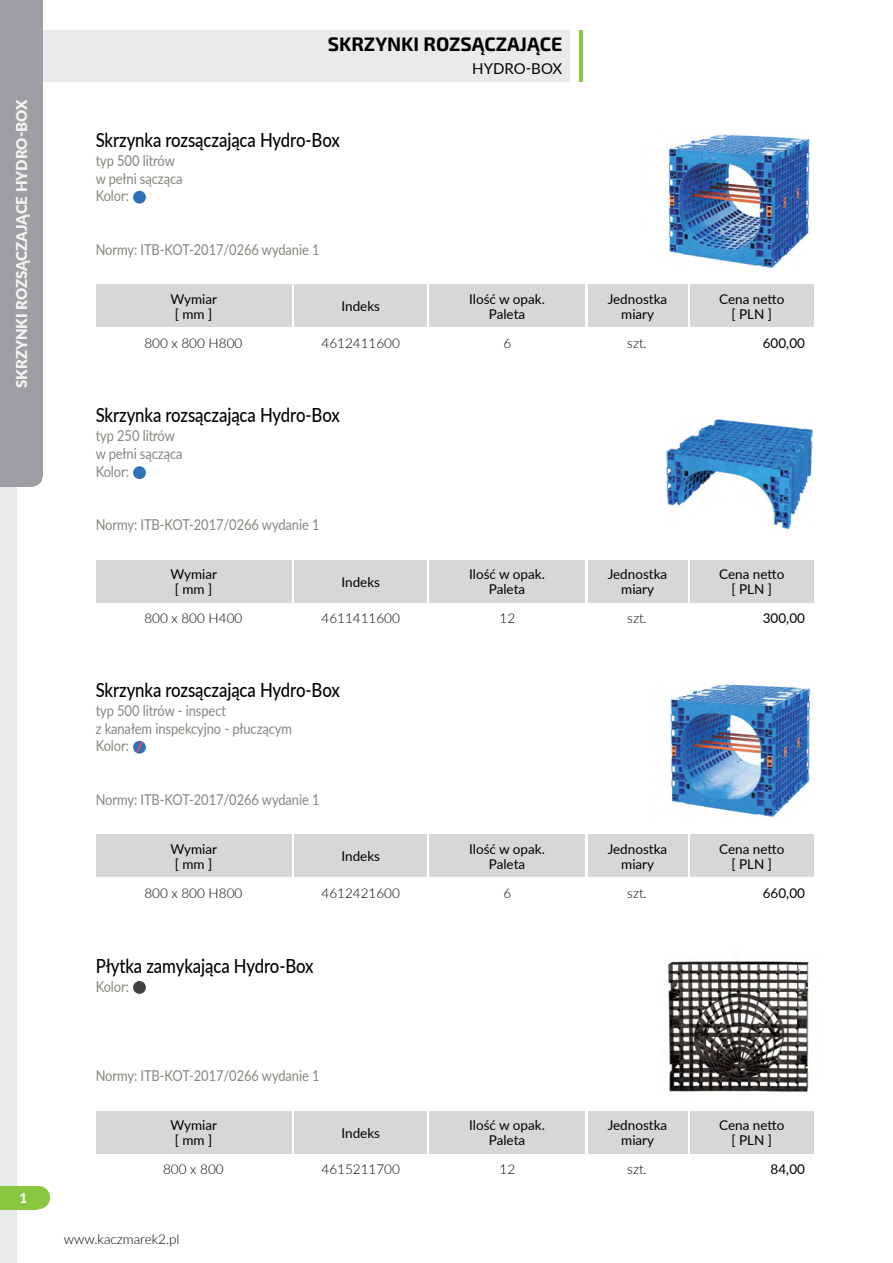
<style>
.page{position:relative;width:893px;height:1263px;background:#fff}
.page>*{position:absolute;margin:0;border:0;box-sizing:border-box;transform-origin:0 0}
.t1{font:500 19.5px "Lato";letter-spacing:-.005em;color:#000;scale:.86 1}
.t2{font:700 19.5px "Exo 2";color:#000}
.t3{font:15px/17.7px "Lato";letter-spacing:-.005em;color:#88847e;scale:.86 1}
.t4{font:900 15px "Lato";color:#f4f4f4}
.t5{font:15px "Lato";color:#000}
.t6{font:13.5px/15px "Lato";color:#000;text-align:center}
.t7{font:300 13.5px "Lato";color:#000}
.t8{font:800 13.5px "Lato";color:#fff}
</style>
<div class="page">
<div style="left:40px;top:31px;width:530px;height:51px;background:#eaeaea"></div>
<div style="left:23px;top:0;width:20px;height:477px;background:#9d9fa2"></div>
<div style="left:0;top:0;width:30px;height:487px;background:#9d9fa2"></div>
<div style="left:18px;top:469px;width:24px;height:18px;background:#9d9fa2;border-radius:50%"></div>
<div style="left:0;top:487px;width:17px;height:776px;background:#e9eaea"></div>
<div style="left:0;top:1186px;width:38px;height:23px;background:#8ac63f"></div>
<div style="left:26px;top:1186px;width:24px;height:23px;background:#8ac63f;border-radius:50%"></div>
<hr style="left:580px;top:31px;width:3px;height:51px;background:#8ac63f">
<div style="left:96px;top:285px;width:196px;height:42px;background:#d5d7d8"></div>
<div style="left:295px;top:285px;width:132px;height:42px;background:#d5d7d8"></div>
<div style="left:429px;top:285px;width:156px;height:42px;background:#d5d7d8"></div>
<div style="left:587px;top:285px;width:100px;height:42px;background:#d5d7d8"></div>
<div style="left:690px;top:285px;width:123px;height:42px;background:#d5d7d8"></div>
<div style="left:133px;top:191px;width:13px;height:13px;background:#3071b8;border-radius:50%"></div>
<img style="left:666px;top:134px;width:144px;height:135px">
<div style="left:96px;top:1111px;width:196px;height:42px;background:#d5d7d8"></div>
<div style="left:295px;top:1111px;width:132px;height:42px;background:#d5d7d8"></div>
<div style="left:429px;top:1111px;width:156px;height:42px;background:#d5d7d8"></div>
<div style="left:587px;top:1111px;width:100px;height:42px;background:#d5d7d8"></div>
<div style="left:690px;top:1111px;width:123px;height:42px;background:#d5d7d8"></div>
<div style="left:133px;top:981px;width:13px;height:13px;background:#414042;border-radius:50%"></div>
<img style="left:665px;top:961px;width:144px;height:131px">
<div style="left:96px;top:834px;width:196px;height:43px;background:#d5d7d8"></div>
<div style="left:295px;top:834px;width:132px;height:43px;background:#d5d7d8"></div>
<div style="left:429px;top:834px;width:156px;height:43px;background:#d5d7d8"></div>
<div style="left:587px;top:834px;width:100px;height:43px;background:#d5d7d8"></div>
<div style="left:690px;top:834px;width:123px;height:43px;background:#d5d7d8"></div>
<svg style="left:133px;top:741px;width:13px;height:13px"></svg>
<svg style="left:134px;top:740px;width:10px;height:14px"></svg>
<img style="left:670px;top:684px;width:144px;height:134px">
<div style="left:96px;top:560px;width:196px;height:42px;background:#d5d7d8"></div>
<div style="left:295px;top:560px;width:132px;height:42px;background:#d5d7d8"></div>
<div style="left:429px;top:560px;width:156px;height:42px;background:#d5d7d8"></div>
<div style="left:587px;top:560px;width:100px;height:42px;background:#d5d7d8"></div>
<div style="left:690px;top:560px;width:123px;height:42px;background:#d5d7d8"></div>
<div style="left:133px;top:466px;width:13px;height:13px;background:#3071b8;border-radius:50%"></div>
<img style="left:666px;top:418px;width:146px;height:111px">
<p class="t4" style="left:11px;top:388px;width:290px;rotate:-90deg">Skrzynki rozsączające Hydro-Box</p>
<p class="t8" style="left:20px;top:1188px;width:9px">1</p>
<h1 class="t2" style="left:328px;top:33px;width:236px">SKRZYNKI ROZSĄCZAJĄCE</h1>
<p class="t5" style="left:472px;top:58px;width:92px">Hydro-box</p>
<h1 class="t1" style="left:96px;top:126px;width:285px">Skrzynka rozsączająca Hydro-Box</h1>
<p class="t3" style="left:96px;top:151px;width:102px">typ 500 litrów w pełni sącząca<br>Kolor:</p>
<p class="t3" style="left:96px;top:240px;width:262px">Normy: ITB-KOT-2017/0266 wydanie 1</p>
<p class="t6" style="left:170px;top:291px;width:48px">Wymiar [ mm ]</p>
<p class="t6" style="left:341px;top:298px;width:40px">Indeks</p>
<p class="t6" style="left:469px;top:291px;width:77px">Ilość w opak.<br>Paleta</p>
<p class="t6" style="left:608px;top:291px;width:61px">Jednostka miary</p>
<p class="t6" style="left:719px;top:291px;width:67px">Cena netto [ PLN ]</p>
<p class="t6" style="left:763px;top:335px;width:44px">600,00</p>
<p class="t7" style="left:144px;top:333px;width:99px">800 x 800 H800</p>
<p class="t7" style="left:322px;top:333px;width:80px">4612411600</p>
<p class="t7" style="left:504px;top:333px;width:9px">6</p>
<p class="t7" style="left:627px;top:333px;width:21px">szt.</p>
<h1 class="t1" style="left:96px;top:401px;width:285px">Skrzynka rozsączająca Hydro-Box</h1>
<p class="t3" style="left:96px;top:426px;width:102px">typ 250 litrów w pełni sącząca<br>Kolor:</p>
<p class="t3" style="left:96px;top:515px;width:262px">Normy: ITB-KOT-2017/0266 wydanie 1</p>
<p class="t6" style="left:170px;top:566px;width:48px">Wymiar [ mm ]</p>
<p class="t6" style="left:341px;top:574px;width:40px">Indeks</p>
<p class="t6" style="left:469px;top:566px;width:77px">Ilość w opak.<br>Paleta</p>
<p class="t6" style="left:608px;top:566px;width:61px">Jednostka miary</p>
<p class="t6" style="left:719px;top:566px;width:67px">Cena netto [ PLN ]</p>
<p class="t6" style="left:763px;top:610px;width:44px">300,00</p>
<p class="t7" style="left:144px;top:609px;width:99px">800 x 800 H400</p>
<p class="t7" style="left:322px;top:609px;width:80px">4611411600</p>
<p class="t7" style="left:500px;top:609px;width:17px">12</p>
<p class="t7" style="left:627px;top:609px;width:21px">szt.</p>
<h1 class="t1" style="left:96px;top:676px;width:285px">Skrzynka rozsączająca Hydro-Box</h1>
<p class="t3" style="left:96px;top:701px;width:230px">typ 500 litrów - inspect<br>z kanałem inspekcyjno - płuczącym<br>Kolor:</p>
<p class="t3" style="left:96px;top:790px;width:262px">Normy: ITB-KOT-2017/0266 wydanie 1</p>
<p class="t6" style="left:170px;top:841px;width:48px">Wymiar [ mm ]</p>
<p class="t6" style="left:341px;top:848px;width:40px">Indeks</p>
<p class="t6" style="left:469px;top:841px;width:77px">Ilość w opak.<br>Paleta</p>
<p class="t6" style="left:608px;top:841px;width:61px">Jednostka miary</p>
<p class="t6" style="left:719px;top:841px;width:67px">Cena netto [ PLN ]</p>
<p class="t6" style="left:763px;top:885px;width:44px">660,00</p>
<p class="t7" style="left:144px;top:883px;width:99px">800 x 800 H800</p>
<p class="t7" style="left:322px;top:883px;width:80px">4612421600</p>
<p class="t7" style="left:504px;top:883px;width:9px">6</p>
<p class="t7" style="left:627px;top:883px;width:21px">szt.</p>
<h1 class="t1" style="left:96px;top:952px;width:255px">Płytka zamykająca Hydro-Box</h1>
<p class="t3" style="left:96px;top:977px;width:40px">Kolor:</p>
<p class="t3" style="left:96px;top:1066px;width:262px">Normy: ITB-KOT-2017/0266 wydanie 1</p>
<p class="t6" style="left:170px;top:1117px;width:48px">Wymiar [ mm ]</p>
<p class="t6" style="left:341px;top:1124px;width:40px">Indeks</p>
<p class="t6" style="left:469px;top:1117px;width:77px">Ilość w opak.<br>Paleta</p>
<p class="t6" style="left:608px;top:1117px;width:61px">Jednostka miary</p>
<p class="t6" style="left:719px;top:1117px;width:67px">Cena netto [ PLN ]</p>
<p class="t6" style="left:771px;top:1161px;width:36px">84,00</p>
<p class="t7" style="left:163px;top:1160px;width:62px">800 x 800</p>
<p class="t7" style="left:322px;top:1160px;width:80px">4615211700</p>
<p class="t7" style="left:500px;top:1160px;width:17px">12</p>
<p class="t7" style="left:627px;top:1160px;width:21px">szt.</p>
<p class="t7" style="left:64px;top:1229px;width:117px">www.kaczmarek2.pl</p>
</div>
